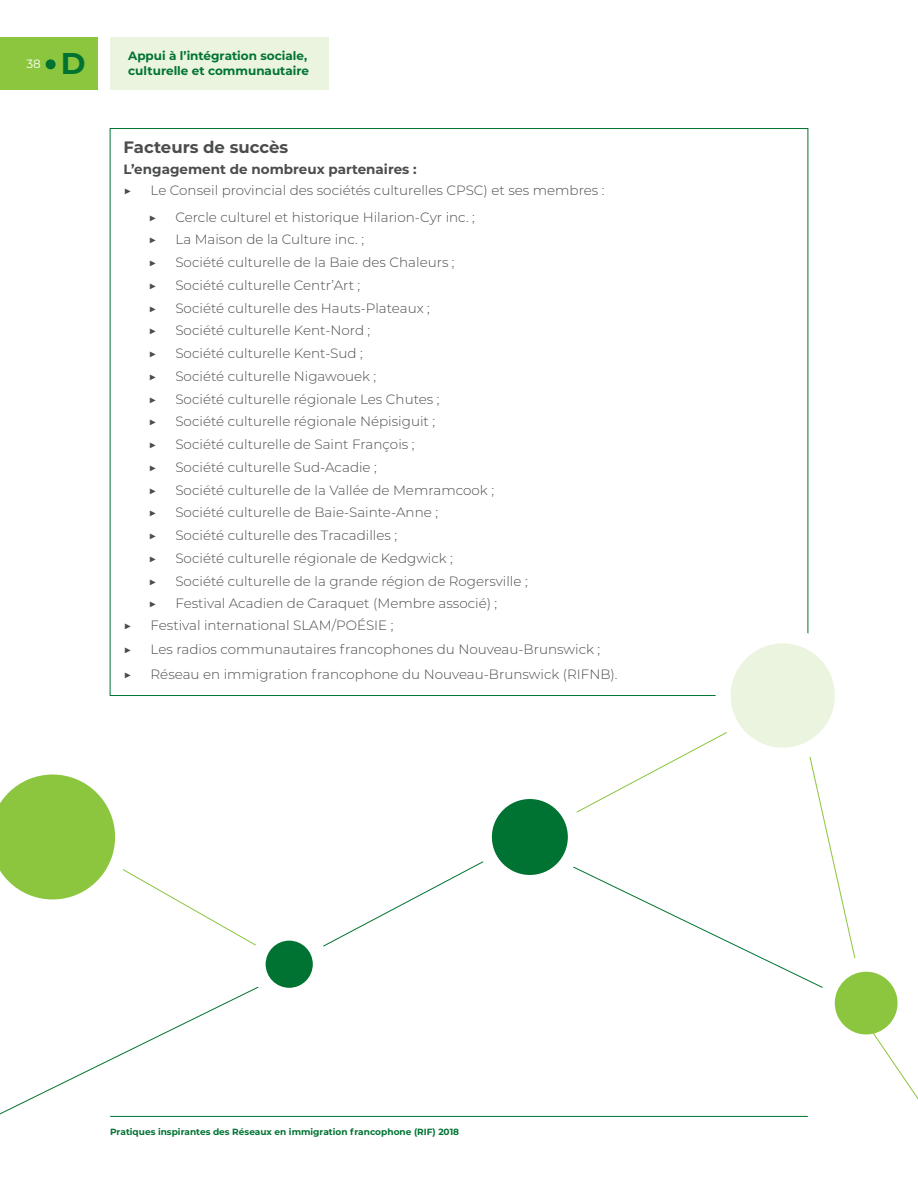
<style>
.page{position:relative;width:918px;height:1188px;background:#fff}
.page>*{position:absolute;margin:0;border:0;box-sizing:border-box;transform-origin:0 0}
.t1{font:700 30px "Montserrat";color:#007332}
.Facteurs_sous-titre{font:700 16.5px "Montserrat";color:#4b4c4d}
.t2{font:300 13.5px "Montserrat";color:#4b4c4d}
.Facteurs_Bullets_D{font:700 13.5px "Montserrat";color:#4b4c4d}
.t3{font:700 12px "Montserrat";color:#007332}
.t4{font:12px "Montserrat";color:#fff}
.t5{font:700 9px "Montserrat";color:#007332}
</style>
<div class="page">
<div style="left:110px;top:38px;width:218px;height:52px;background:#ebf4de"></div>
<div style="left:0;top:38px;width:97px;height:52px;background:#8bc63e"></div>
<div style="left:46px;top:59px;width:10px;height:10px;background:#007332;border-radius:50%"></div>
<hr style="left:110px;top:1116px;width:698px;height:1px;background:#007332">
<svg style="left:0;top:1010px;width:290px;height:107px"></svg>
<div style="left:723px;top:636px;width:119px;height:119px;background:#ebf4de;border-radius:50%"></div>
<svg style="left:827px;top:964px;width:78px;height:78px;background:#9cce5b"></svg>
<svg style="left:0;top:694px;width:867px;height:316px"></svg>
<div style="left:251px;top:926px;width:77px;height:77px;border:15px solid #fff;border-radius:50%"></div>
<div style="left:477px;top:784px;width:106px;height:106px;border:15px solid #fff;border-radius:50%"></div>
<div style="left:716px;top:628px;width:134px;height:135px;border:15px solid #fff;border-radius:50%"></div>
<div style="left:820px;top:957px;width:93px;height:92px;border:15px solid #fff;border-radius:50%"></div>
<svg style="left:863px;top:1018px;width:55px;height:82px"></svg>
<p class="t4" style="left:27px;top:56px;width:16px">38</p>
<h1 class="t1" style="left:61px;top:42px;width:26px">D</h1>
<p class="t3" style="left:128px;top:47px;width:180px">Appui à l’intégration sociale,</p>
<p class="t3" style="left:128px;top:62px;width:182px">culturelle et communautaire</p>
<p class="Facteurs_sous-titre" style="left:124px;top:135px;width:166px">Facteurs de succès</p>
<p class="Facteurs_Bullets_D" style="left:124px;top:160px;width:295px">L’engagement de nombreux partenaires :</p>
<p class="Facteurs_Bullets_D" style="left:124px;top:181px;width:10px">▶</p>
<p class="t2" style="left:151px;top:181px;width:455px">Le Conseil provincial des sociétés culturelles CPSC) et ses membres :</p>
<p class="Facteurs_Bullets_D" style="left:148px;top:207px;width:10px">▶</p>
<p class="t2" style="left:175px;top:208px;width:301px">Cercle culturel et historique Hilarion-Cyr inc. ;</p>
<p class="Facteurs_Bullets_D" style="left:148px;top:230px;width:10px">▶</p>
<p class="t2" style="left:175px;top:230px;width:190px">La Maison de la Culture inc. ;</p>
<p class="Facteurs_Bullets_D" style="left:148px;top:253px;width:10px">▶</p>
<p class="t2" style="left:175px;top:253px;width:281px">Société culturelle de la Baie des Chaleurs ;</p>
<p class="Facteurs_Bullets_D" style="left:148px;top:275px;width:10px">▶</p>
<p class="t2" style="left:175px;top:276px;width:186px">Société culturelle Centr’Art ;</p>
<p class="Facteurs_Bullets_D" style="left:148px;top:298px;width:10px">▶</p>
<p class="t2" style="left:175px;top:299px;width:256px">Société culturelle des Hauts-Plateaux ;</p>
<p class="Facteurs_Bullets_D" style="left:148px;top:321px;width:10px">▶</p>
<p class="t2" style="left:175px;top:321px;width:196px">Société culturelle Kent-Nord ;</p>
<p class="Facteurs_Bullets_D" style="left:148px;top:344px;width:10px">▶</p>
<p class="t2" style="left:175px;top:344px;width:189px">Société culturelle Kent-Sud ;</p>
<p class="Facteurs_Bullets_D" style="left:148px;top:366px;width:10px">▶</p>
<p class="t2" style="left:175px;top:367px;width:202px">Société culturelle Nigawouek ;</p>
<p class="Facteurs_Bullets_D" style="left:148px;top:389px;width:10px">▶</p>
<p class="t2" style="left:175px;top:390px;width:266px">Société culturelle régionale Les Chutes ;</p>
<p class="Facteurs_Bullets_D" style="left:148px;top:412px;width:10px">▶</p>
<p class="t2" style="left:175px;top:412px;width:261px">Société culturelle régionale Népisiguit ;</p>
<p class="Facteurs_Bullets_D" style="left:148px;top:435px;width:10px">▶</p>
<p class="t2" style="left:175px;top:435px;width:241px">Société culturelle de Saint François ;</p>
<p class="Facteurs_Bullets_D" style="left:148px;top:457px;width:10px">▶</p>
<p class="t2" style="left:175px;top:458px;width:203px">Société culturelle Sud-Acadie ;</p>
<p class="Facteurs_Bullets_D" style="left:148px;top:480px;width:10px">▶</p>
<p class="t2" style="left:175px;top:481px;width:320px">Société culturelle de la Vallée de Memramcook ;</p>
<p class="Facteurs_Bullets_D" style="left:148px;top:503px;width:10px">▶</p>
<p class="t2" style="left:175px;top:503px;width:264px">Société culturelle de Baie-Sainte-Anne ;</p>
<p class="Facteurs_Bullets_D" style="left:148px;top:526px;width:10px">▶</p>
<p class="t2" style="left:175px;top:526px;width:223px">Société culturelle des Tracadilles ;</p>
<p class="Facteurs_Bullets_D" style="left:148px;top:548px;width:10px">▶</p>
<p class="t2" style="left:175px;top:549px;width:279px">Société culturelle régionale de Kedgwick ;</p>
<p class="Facteurs_Bullets_D" style="left:148px;top:571px;width:10px">▶</p>
<p class="t2" style="left:175px;top:572px;width:354px">Société culturelle de la grande région de Rogersville ;</p>
<p class="Facteurs_Bullets_D" style="left:148px;top:594px;width:10px">▶</p>
<p class="t2" style="left:175px;top:594px;width:323px">Festival Acadien de Caraquet (Membre associé) ;</p>
<p class="Facteurs_Bullets_D" style="left:124px;top:615px;width:10px">▶</p>
<p class="t2" style="left:151px;top:616px;width:244px">Festival international SLAM/POÉSIE ;</p>
<p class="Facteurs_Bullets_D" style="left:124px;top:640px;width:10px">▶</p>
<p class="t2" style="left:151px;top:640px;width:451px">Les radios communautaires francophones du Nouveau-Brunswick ;</p>
<p class="Facteurs_Bullets_D" style="left:124px;top:664px;width:10px">▶</p>
<p class="t2" style="left:151px;top:665px;width:468px">Réseau en immigration francophone du Nouveau-Brunswick (RIFNB).</p>
<p class="t5" style="left:110px;top:1125px;width:351px">Pratiques inspirantes des Réseaux en immigration francophone (RIF) 2018</p>
</div>
